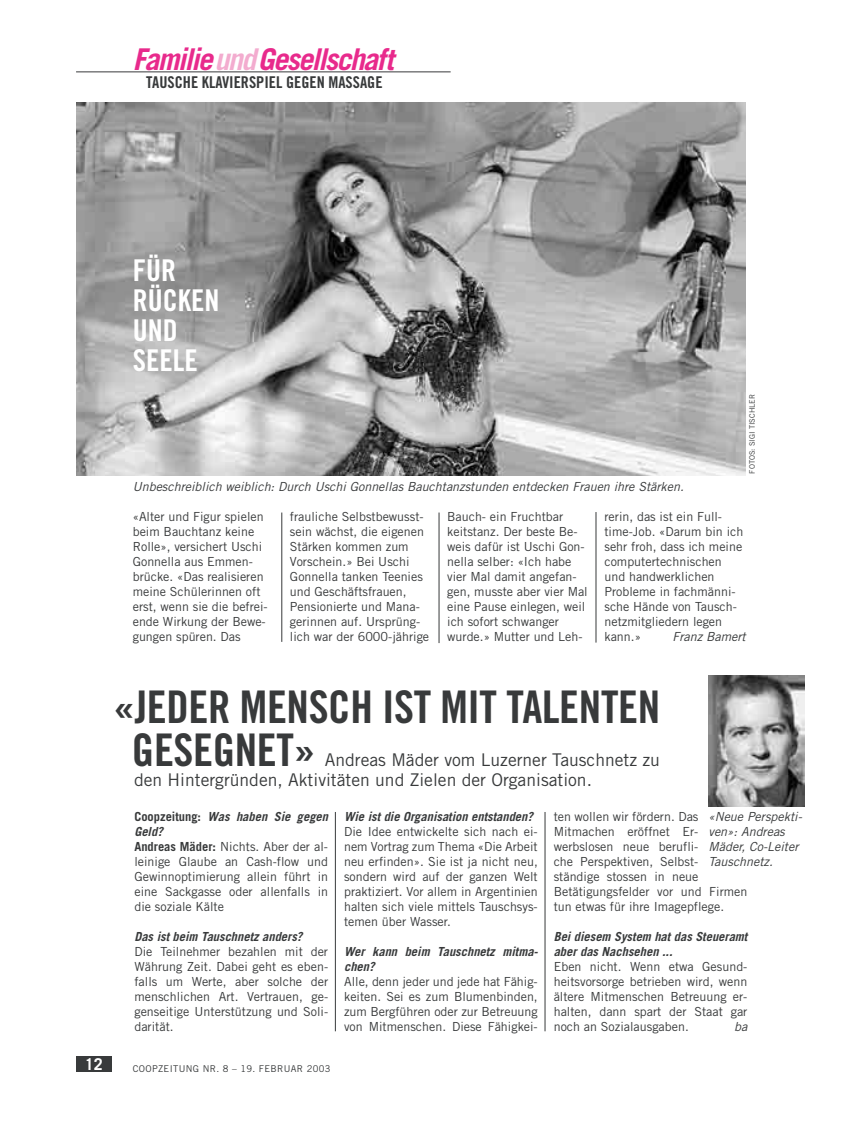
<style>
.page{position:relative;width:850px;height:1134px;background:#fff}
.page>*{position:absolute;margin:0;border:0;box-sizing:border-box;transform-origin:0 0}
.t1{font:45px/42.5px "Trade Gothic Bold Cond Twenty";letter-spacing:-.01em;color:#383a3b}
.t2{font:italic 700 30px "Trade Gothic";letter-spacing:-.055em;color:#e82a8c}
.t3{font:30px/30px "Trade Gothic Bold Cond Twenty";color:#fff}
.t4{font:17.5px/20px "Trade Gothic";color:#383a3b}
.t5{font:16.25px "Trade Gothic Bold Cond Twenty";color:#383a3b}
.t6{font:700 16.25px "Trade Gothic";color:#fff}
.t7{font:12.5px/15px "Trade Gothic";color:#383a3b}
.t8{font:italic 12.5px/15px "Trade Gothic";color:#383a3b}
.t9{font:italic 700 12.5px/15px "Trade Gothic";color:#383a3b}
.t10{font:9.38px "Trade Gothic";letter-spacing:.035em;color:#383a3b}
.t11{font:7.5px "Trade Gothic";color:#383a3b}
.s1{color:#f3accf}
.s2{font-weight:700}
.s3{font-weight:700;font-style:italic}
</style>
<div class="page">
<img style="left:76px;top:103px;width:670px;height:373px">
<hr style="left:76px;top:72px;width:375px;height:1px;background:#383a3b">
<div style="left:76px;top:1056px;width:35px;height:16px;background:#383a3b"></div>
<img style="left:708px;top:675px;width:96px;height:132px">
<hr style="left:335px;top:812px;width:1px;height:219px;background:#383a3b">
<hr style="left:545px;top:812px;width:1px;height:219px;background:#383a3b">
<hr style="left:282px;top:512px;width:1px;height:130px;background:#383a3b">
<hr style="left:439px;top:512px;width:1px;height:131px;background:#383a3b">
<hr style="left:596px;top:512px;width:1px;height:130px;background:#383a3b">
<h2 class="t2" style="left:133px;top:48px;width:263px">Familie<span class="s1">und</span>Gesellschaft</h2>
<h3 class="t5" style="left:146px;top:77px;width:238px">TAUSCHE KLAVIERSPIEL GEGEN MASSAGE</h3>
<h2 class="t3" style="left:133px;top:257px;width:88px">FÜR<br>RÜCKEN<br>UND<br>SEELE</h2>
<p class="t8" style="left:133px;top:480px;width:553px">Unbeschreiblich weiblich: Durch Uschi Gonnellas Bauchtanzstunden entdecken Frauen ihre Stärken.</p>
<p class="t11" style="left:750px;top:474px;width:81px;rotate:-90deg">FOTOS: SIGI TISCHLER</p>
<p class="t7" style="left:133px;top:510px;width:137px">«Alter und Figur spielen beim Bauchtanz keine<br>Rolle», versichert Uschi<br>Gonnella aus Emmen&shy;brücke. «Das realisieren meine Schülerinnen oft erst, wenn sie die befrei&shy;ende Wirkung der Bewe&shy;gungen spüren. Das</p>
<p class="t7" style="left:290px;top:510px;width:141px">frauliche Selbstbewusst&shy;sein wächst, die eigenen<br>Stärken kommen zum<br>Vorschein.» Bei Uschi<br>Gonnella tanken Teenies und Geschäftsfrauen,<br>Pensionierte und Mana&shy;gerinnen auf. Ursprüng&shy;lich war der 6000-jährige</p>
<p class="t7" style="left:447px;top:510px;width:142px">Bauch- ein Fruchtbar keitstanz. Der beste Be&shy;weis dafür ist Uschi Gon&shy;nella selber: «Ich habe vier Mal damit angefan&shy;gen, musste aber vier Mal eine Pause einlegen, weil ich sofort schwanger wurde.» Mutter und Leh-</p>
<p class="t7" style="left:604px;top:510px;width:140px">rerin, das ist ein Full&shy;time-Job. «Darum bin ich sehr froh, dass ich meine computertechnischen und handwerklichen<br>Probleme in fachmänni&shy;sche Hände von Tausch&shy;netzmitgliedern legen kann.»</p>
<p class="t8" style="left:673px;top:630px;width:75px">Franz Bamert</p>
<h1 class="t1" style="left:132px;top:690px;width:530px;text-indent:-19px">«JEDER MENSCH IST MIT TALENTEN<br>GESEGNET»</h1>
<h3 class="t4" style="left:134px;top:751px;width:527px;text-indent:191px">Andreas Mäder vom Luzerner Tauschnetz zu den Hintergründen, Aktivitäten und Zielen der Organisation.</h3>
<p class="t9" style="left:344px;top:810px;width:190px">Wie ist die Organisation entstanden?</p>
<p class="t7" style="left:344px;top:825px;width:195px;text-align:justify">Die Idee entwickelte sich nach ei&shy;nem Vortrag zum Thema «Die Arbeit neu erfinden». Sie ist ja nicht neu, sondern wird auf der ganzen Welt praktiziert. Vor allem in Argentinien halten sich viele mittels Tauschsys&shy;temen über Wasser.</p>
<p class="t9" style="left:344px;top:945px;width:195px">Wer kann beim Tauschnetz mitma&shy;chen?</p>
<p class="t7" style="left:344px;top:975px;width:195px;text-align:justify">Alle, denn jeder und jede hat Fähig&shy;keiten. Sei es zum Blumenbinden, zum Bergführen oder zur Betreuung von Mitmenschen. Diese Fähigkei-</p>
<p class="t7" style="left:134px;top:810px;width:195px"><span class="s2">Coopzeitung:</span> <span class="s3">Was haben Sie gegen<br>Geld?<br></span><span class="s2">Andreas Mäder:</span> Nichts. Aber der al&shy;leinige Glaube an Cash-flow und<br>Gewinnoptimierung allein führt in eine Sackgasse oder allenfalls in die soziale Kälte</p>
<p class="t9" style="left:134px;top:930px;width:170px">Das ist beim Tauschnetz anders?</p>
<p class="t7" style="left:134px;top:945px;width:195px;text-align:justify">Die Teilnehmer bezahlen mit der Währung Zeit. Dabei geht es eben&shy;falls um Werte, aber solche der menschlichen Art. Vertrauen, ge&shy;genseitige Unterstützung und Soli&shy;darität.</p>
<p class="t7" style="left:554px;top:810px;width:195px">ten wollen wir fördern. Das<br>Mitmachen eröffnet Er&shy;werbslosen neue berufli-<br>che Perspektiven, Selbst-<br>ständige stossen in neue<br>Betätigungsfelder vor und Firmen tun etwas für ihre Imagepflege.</p>
<p class="t9" style="left:554px;top:930px;width:195px">Bei diesem System hat das Steueramt aber das Nachsehen ...</p>
<p class="t7" style="left:554px;top:960px;width:195px;text-align:justify">Eben nicht. Wenn etwa Gesund&shy;heitsvorsorge betrieben wird, wenn ältere Mitmenschen Betreuung er&shy;halten, dann spart der Staat gar noch an Sozialausgaben.</p>
<p class="t8" style="left:708px;top:810px;width:95px">«Neue Perspekti&shy;ven»: Andreas<br>Mäder, Co-Leiter<br>Tauschnetz.</p>
<p class="t8" style="left:734px;top:1020px;width:15px">ba</p>
<h3 class="t6" style="left:85px;top:1058px;width:19px">12</h3>
<p class="t10" style="left:133px;top:1065px;width:199px">COOPZEITUNG NR. 8 – 19. FEBRUAR 2003</p>
</div>
